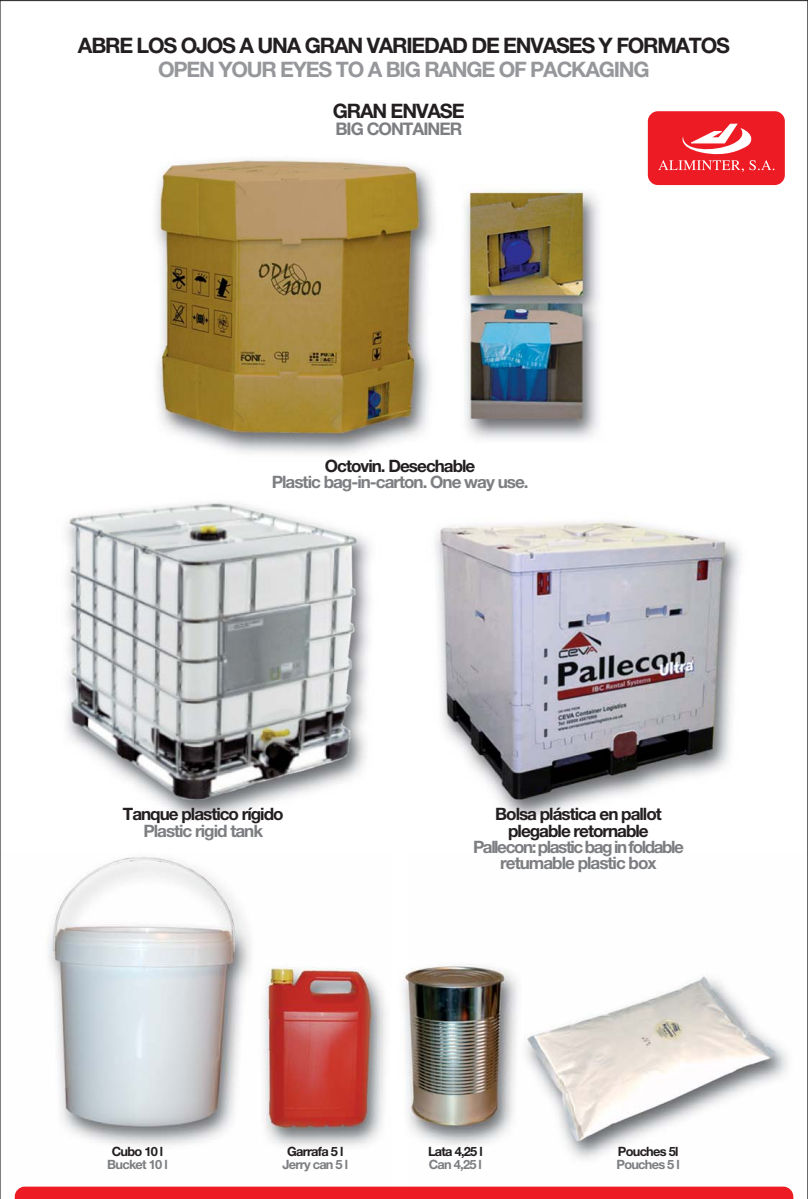
<style>
.page{position:relative;width:808px;height:1199px;background:#fff}
.page>*{position:absolute;margin:0;border:0;box-sizing:border-box;transform-origin:0 0}
.t1{font:700 21.3px "Helvetica Neue LT Std";letter-spacing:-.06em;color:#231f20}
.t2{font:700 21.3px "Helvetica Neue LT Std";letter-spacing:-.06em;color:#95979a}
.t3{font:700 19.95px "Helvetica Neue LT Std";letter-spacing:-.06em;color:#231f20}
.t4{font:700 17.4px "Helvetica Neue LT Std";letter-spacing:-.06em;color:#7c7e81}
.t5{font:700 17.1px/16.4px "Helvetica Neue LT Std";letter-spacing:-.06em;color:#231f20;text-align:center}
.t6{font:700 17.1px/16.4px "Helvetica Neue LT Std";letter-spacing:-.085em;color:#7c7e81;text-align:center}
.t7{font:700 17.1px "Helvetica Neue LT Std";letter-spacing:-.06em;color:#7c7e81}
.t8{font:700 12.75px "Helvetica Neue LT Std";letter-spacing:-.06em;color:#7c7e81}
.t9{font:700 12.75px "Helvetica Neue LT Std";letter-spacing:-.06em;color:#231f20}
</style>
<div class="page">
<svg style="left:14px;top:857px;width:780px;height:339px"></svg>
<img style="left:66px;top:111px;width:719px;height:709px">
<div style="left:647px;top:111px;width:137px;height:74px;background:#ed1c24;border-radius:10px"></div>
<svg style="left:658px;top:124px;width:116px;height:48px"></svg>
<svg style="left:15px;top:1186px;width:778px;height:10px;background:#ee2b32"></svg>
<p class="t1" style="left:78px;top:35px;width:653px">ABRE LOS OJOS A UNA GRAN VARIEDAD DE ENVASES Y FORMATOS</p>
<p class="t2" style="left:158px;top:60px;width:493px">OPEN YOUR EYES TO A BIG RANGE OF PACKAGING</p>
<p class="t3" style="left:333px;top:102px;width:133px">GRAN ENVASE</p>
<p class="t4" style="left:335px;top:121px;width:128px">BIG CONTAINER</p>
<p class="t5" style="left:325px;top:458px;width:152px">Octovin. Desechable</p>
<p class="t7" style="left:272px;top:474px;width:258px">Plastic bag-in-carton. One way use.</p>
<p class="t5" style="left:123px;top:806px;width:162px">Tanque plastico rígido</p>
<p class="t7" style="left:143px;top:822px;width:121px">Plastic rigid tank</p>
<p class="t5" style="left:495px;top:806px;width:168px">Bolsa plástica en pallot plegable retornable</p>
<p class="t6" style="left:473px;top:839px;width:212px">Pallecon: plastic bag in foldable retumable plastic box</p>
<p class="t9" style="left:112px;top:1145px;width:53px">Cubo 10 l</p>
<p class="t8" style="left:107px;top:1158px;width:62px">Bucket 10 l</p>
<p class="t9" style="left:287px;top:1145px;width:58px">Garrafa 5 l</p>
<p class="t8" style="left:282px;top:1158px;width:67px">Jerry can 5 l</p>
<p class="t9" style="left:428px;top:1145px;width:56px">Lata 4,25 l</p>
<p class="t8" style="left:428px;top:1158px;width:55px">Can 4,25 l</p>
<p class="t9" style="left:617px;top:1145px;width:62px">Pouches 5l</p>
<p class="t8" style="left:616px;top:1158px;width:65px">Pouches 5 l</p>
</div>
